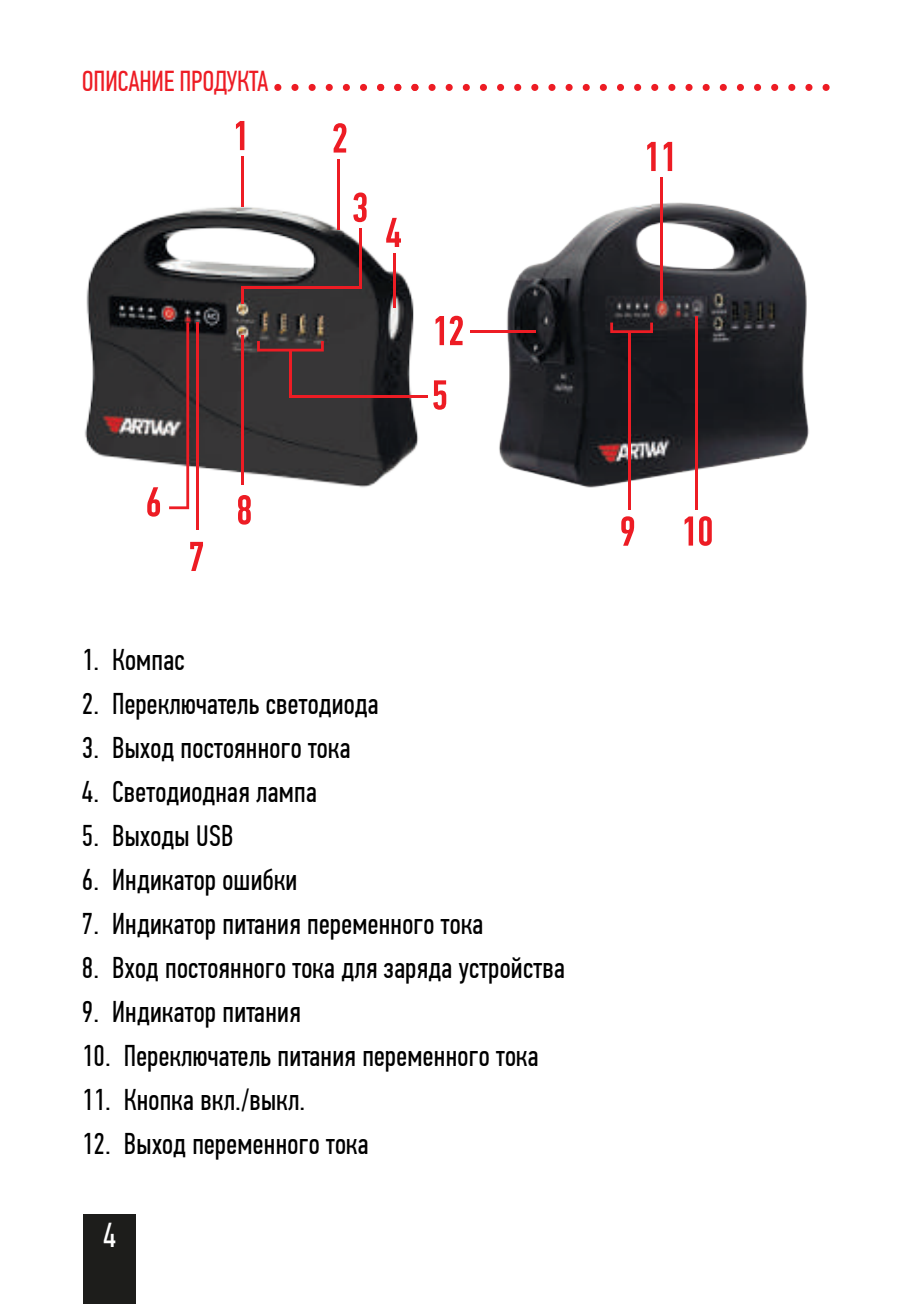
<style>
.page{position:relative;width:908px;height:1304px;background:#fff}
.page>*{position:absolute;margin:0;border:0;box-sizing:border-box;transform-origin:0 0}
.t1{font:34.4px "PF Din Text Comp Pro";color:#fff}
.t2{font:30px "PF Din Text Comp Pro";letter-spacing:.01em;color:#000}
.t3{font:28.8px "PF Din Text Comp Pro";letter-spacing:-.01em;color:#ed1c24}
</style>
<div class="page">
<div style="left:83px;top:1214px;width:52px;height:90px;background:#1d1d1b"></div>
<svg style="left:428px;top:84px;width:7px;height:7px"></svg>
<svg style="left:445px;top:84px;width:7px;height:7px"></svg>
<svg style="left:462px;top:84px;width:7px;height:7px"></svg>
<svg style="left:479px;top:84px;width:7px;height:7px"></svg>
<svg style="left:497px;top:84px;width:7px;height:7px"></svg>
<svg style="left:514px;top:84px;width:7px;height:7px"></svg>
<svg style="left:274px;top:84px;width:7px;height:7px"></svg>
<svg style="left:291px;top:84px;width:7px;height:7px"></svg>
<svg style="left:308px;top:84px;width:7px;height:7px"></svg>
<svg style="left:325px;top:84px;width:7px;height:7px"></svg>
<svg style="left:343px;top:84px;width:7px;height:7px"></svg>
<svg style="left:360px;top:84px;width:7px;height:7px"></svg>
<svg style="left:377px;top:84px;width:7px;height:7px"></svg>
<svg style="left:394px;top:84px;width:7px;height:7px"></svg>
<svg style="left:411px;top:84px;width:7px;height:7px"></svg>
<svg style="left:531px;top:84px;width:7px;height:7px"></svg>
<svg style="left:548px;top:84px;width:7px;height:7px"></svg>
<svg style="left:565px;top:84px;width:7px;height:7px"></svg>
<svg style="left:582px;top:84px;width:7px;height:7px"></svg>
<svg style="left:599px;top:84px;width:7px;height:7px"></svg>
<svg style="left:617px;top:84px;width:6px;height:7px"></svg>
<svg style="left:634px;top:84px;width:7px;height:7px"></svg>
<svg style="left:651px;top:84px;width:7px;height:7px"></svg>
<svg style="left:668px;top:84px;width:7px;height:7px"></svg>
<svg style="left:685px;top:84px;width:7px;height:7px"></svg>
<svg style="left:702px;top:84px;width:7px;height:7px"></svg>
<svg style="left:719px;top:84px;width:7px;height:7px"></svg>
<svg style="left:736px;top:84px;width:7px;height:7px"></svg>
<svg style="left:754px;top:84px;width:6px;height:7px"></svg>
<svg style="left:771px;top:84px;width:6px;height:7px"></svg>
<svg style="left:788px;top:84px;width:7px;height:7px"></svg>
<svg style="left:805px;top:84px;width:7px;height:7px"></svg>
<svg style="left:822px;top:84px;width:7px;height:7px"></svg>
<img style="left:84px;top:191px;width:363px;height:319px">
<img style="left:451px;top:142px;width:358px;height:398px">
<hr style="left:241px;top:156px;width:2px;height:51px;background:#ed1c24">
<hr style="left:241px;top:335px;width:2px;height:149px;background:#ed1c24">
<hr style="left:695px;top:316px;width:3px;height:194px;background:#ed1c24">
<hr style="left:196px;top:323px;width:3px;height:207px;background:#ed1c24">
<svg style="left:169px;top:322px;width:20px;height:187px"></svg>
<hr style="left:659px;top:177px;width:3px;height:123px;background:#ed1c24">
<hr style="left:627px;top:332px;width:3px;height:178px;background:#ed1c24">
<hr style="left:290px;top:395px;width:137px;height:3px;background:#ed1c24">
<hr style="left:289px;top:349px;width:3px;height:49px;background:#ed1c24">
<hr style="left:393px;top:254px;width:3px;height:54px;background:#ed1c24">
<hr style="left:337px;top:159px;width:3px;height:70px;background:#ed1c24">
<hr style="left:358px;top:228px;width:3px;height:61px;background:#ed1c24">
<hr style="left:241px;top:286px;width:120px;height:3px;background:#ed1c24">
<svg style="left:241px;top:289px;width:2px;height:14px"></svg>
<svg style="left:257px;top:341px;width:66px;height:10px"></svg>
<svg style="left:610px;top:323px;width:42px;height:10px"></svg>
<hr style="left:469px;top:330px;width:66px;height:3px;background:#ed1c24">
<svg style="left:236px;top:121px;width:8px;height:29px"></svg>
<svg style="left:147px;top:487px;width:13px;height:30px"></svg>
<svg style="left:190px;top:542px;width:13px;height:29px"></svg>
<svg style="left:238px;top:495px;width:13px;height:30px"></svg>
<svg style="left:621px;top:516px;width:13px;height:30px"></svg>
<svg style="left:684px;top:516px;width:8px;height:30px"></svg>
<svg style="left:698px;top:516px;width:13px;height:30px"></svg>
<svg style="left:647px;top:142px;width:8px;height:29px"></svg>
<svg style="left:663px;top:142px;width:9px;height:29px"></svg>
<svg style="left:435px;top:316px;width:27px;height:29px"></svg>
<svg style="left:333px;top:123px;width:13px;height:30px"></svg>
<svg style="left:353px;top:193px;width:13px;height:29px"></svg>
<svg style="left:386px;top:218px;width:15px;height:29px"></svg>
<svg style="left:433px;top:380px;width:13px;height:30px"></svg>
<p class="t3" style="left:82px;top:65px;width:188px">ОПИСАНИЕ ПРОДУКТА</p>
<p class="t2" style="left:82px;top:642px;width:104px">1. Компас</p>
<p class="t2" style="left:82px;top:686px;width:298px">2. Переключатель светодиода</p>
<p class="t2" style="left:82px;top:730px;width:270px">3. Выход постоянного тока</p>
<p class="t2" style="left:82px;top:774px;width:236px">4. Светодиодная лампа</p>
<p class="t2" style="left:82px;top:818px;width:153px">5. Выходы USB</p>
<p class="t2" style="left:82px;top:862px;width:217px">6. Индикатор ошибки</p>
<p class="t2" style="left:82px;top:906px;width:403px">7. Индикатор питания переменного тока</p>
<p class="t2" style="left:82px;top:951px;width:484px">8. Вход постоянного тока для заряда устройства</p>
<p class="t2" style="left:82px;top:995px;width:220px">9. Индикатор питания</p>
<p class="t2" style="left:82px;top:1039px;width:458px">10. Переключатель питания переменного тока</p>
<p class="t2" style="left:82px;top:1083px;width:225px">11. Кнопка вкл./выкл.</p>
<p class="t2" style="left:82px;top:1127px;width:288px">12. Выход переменного тока</p>
<p class="t1" style="left:103px;top:1216px;width:15px">4</p>
</div>
